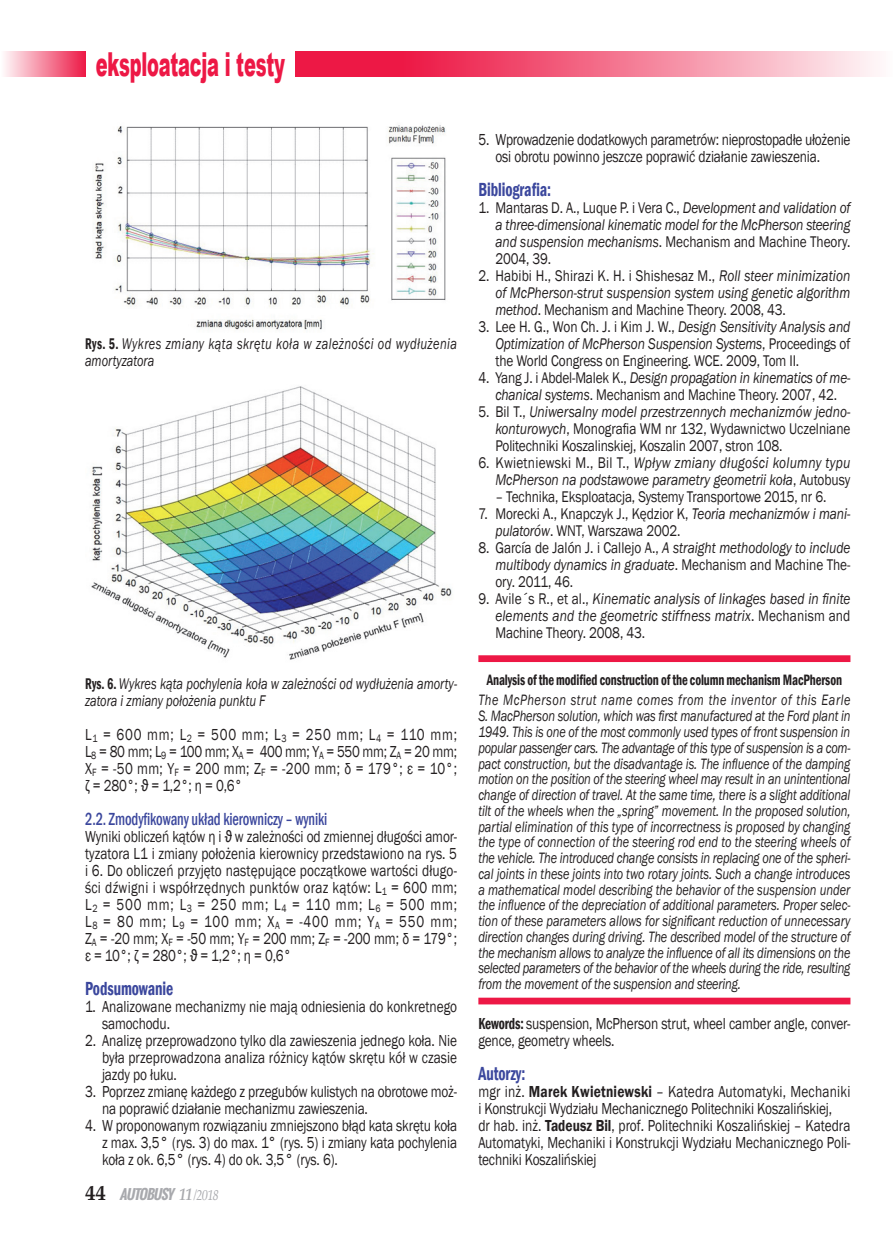
<style>
.page{position:relative;width:893px;height:1251px;background:#fff}
.page>*{position:absolute;margin:0;border:0;box-sizing:border-box;transform-origin:0 0}
.t1{font:900 33px "Arial";letter-spacing:-.01em;color:#ed1845;scale:.54 1}
.t2{font:600 condensed 19.5px "Franklin Gothic";letter-spacing:-.005em;color:#3b479d;scale:.8 1}
.t3{font:500 condensed 18px "Franklin Gothic";letter-spacing:-.005em;color:#3b479d;scale:.8 1}
.t4{font:16.35px/17px "Franklin Gothic";letter-spacing:-.01em;color:#231f20;scale:.82 1}
.t5{font:15.9px/17px "Franklin Gothic";letter-spacing:-.01em;color:#231f20;text-align:justify;scale:.84 1}
.t6{font:italic 15.9px/17px "Franklin Gothic";color:#231f20;text-align:justify;scale:.84 1}
.t7{font:italic 15.9px/17px "Franklin Gothic";color:#231f20;scale:.78 1}
.t8{font:italic 15.9px/17px "Franklin Gothic";letter-spacing:.03em;color:#231f20;scale:.78 1}
.t9{font:italic 15.45px/15.8px "Franklin Gothic";letter-spacing:-.01em;color:#231f20;text-align:justify;scale:.8 1}
.t10{font:600 condensed 15.45px "Franklin Gothic";letter-spacing:-.01em;color:#231f20;scale:.82 1}
.t11{font:italic 700 13.5px "Oswald";color:#a8a9ad}
.s1{font-weight:600;font-style:normal;font-stretch:condensed}
.s2{font-family:"Arial"}
.s3{font-family:"Palatino Linotype";font-style:normal;font-size:21px;color:#231f20}
.s4{font-family:"Palatino Linotype";font-size:17.1px}
.s5{font-family:"Palatino Linotype";font-weight:400;font-size:14.85px}
.s6{font-style:normal}
.s7{font-style:italic}
.s8{font-weight:600;font-stretch:condensed}
.s9{font-weight:600}
</style>
<div class="page">
<div style="left:0;top:51px;width:85px;height:26px;background:linear-gradient(to right,#feffff,#ed1c48)"></div>
<svg style="left:296px;top:51px;width:580px;height:26px;background:#f36e8a"></svg>
<div style="left:478px;top:655px;width:372px;height:7px;background:#ed1845"></div>
<div style="left:478px;top:997px;width:372px;height:7px;background:#ed1845"></div>
<img style="left:94px;top:125px;width:352px;height:205px">
<img style="left:91px;top:386px;width:361px;height:274px">
<h1 class="t1" style="left:96px;top:40px;width:352px">eksploatacja i testy</h1>
<p class="t8" style="left:85px;top:335px;width:478px"><span class="s1">Rys. 5.</span> Wykres zmiany kąta skrętu koła w zależności od wydłużenia amortyzatora</p>
<p class="t7" style="left:85px;top:675px;width:478px"><span class="s1">Rys. 6.</span> Wykres kąta pochylenia koła w zależności od wydłużenia amorty&shy;zatora i zmiany położenia punktu F</p>
<p class="t4" style="left:85px;top:726px;width:455px;text-align:justify">L<sub>1</sub> = 600 mm; L<sub>2</sub> = 500 mm; L<sub>3</sub> = 250 mm; L<sub>4</sub> = 110 mm; L<sub>8</sub> = 80 mm; L<sub>9</sub> = 100 mm; X<sub>A</sub> = 400 mm; Y<sub>A</sub> = 550 mm; Z<sub>A</sub> = 20 mm; X<sub>F</sub> = -50 mm; Y<sub>F</sub> = 200 mm; Z<sub>F</sub> = -200 mm; δ = 179°; ε = 10°; ζ = 280°; <span class="s2">ϑ</span> = 1,2°; η = 0,6°</p>
<p class="t3" style="left:85px;top:806px;width:305px">2.2. Zmodyfikowany układ kierowniczy – wyniki</p>
<p class="t4" style="left:85px;top:827px;width:455px;text-align:justify">Wyniki obliczeń kątów η i <span class="s2">ϑ</span> w zależności od zmiennej długości amor&shy;tyzatora L1 i zmiany położenia kierownicy przedstawiono na rys. 5 i 6. Do obliczeń przyjęto następujące początkowe wartości długo&shy;ści dźwigni i współrzędnych punktów oraz kątów: L<sub>1</sub> = 600 mm; L<sub>2</sub> = 500 mm; L<sub>3</sub> = 250 mm; L<sub>4</sub> = 110 mm; L<sub>6</sub> = 500 mm; L<sub>8</sub> = 80 mm; L<sub>9</sub> = 100 mm; X<sub>A</sub> = -400 mm; Y<sub>A</sub> = 550 mm; Z<sub>A</sub> = -20 mm; X<sub>F</sub> = -50 mm; Y<sub>F</sub> = 200 mm; Z<sub>F</sub> = -200 mm; δ = 179°; ε = 10°; ζ = 280°; <span class="s2">ϑ</span> = 1,2°; η = 0,6°</p>
<p class="t2" style="left:85px;top:974px;width:112px">Podsumowanie</p>
<p class="t4" style="left:102px;top:997px;width:435px;text-indent:-17px">1. Analizowane mechanizmy nie mają odniesienia do konkretnego samochodu.</p>
<p class="t4" style="left:102px;top:1031px;width:435px;text-align:justify;text-indent:-17px">2. Analizę przeprowadzono tylko dla zawieszenia jednego koła. Nie była przeprowadzona analiza różnicy kątów skrętu kół w czasie jazdy po łuku.</p>
<p class="t4" style="left:102px;top:1082px;width:434px;text-indent:-17px">3. Poprzez zmianę każdego z przegubów kulistych na obrotowe moż&shy;na poprawić działanie mechanizmu zawieszenia.</p>
<p class="t4" style="left:102px;top:1116px;width:435px;text-align:justify;text-indent:-17px">4. W proponowanym rozwiązaniu zmniejszono błąd kata skrętu koła z max. 3,5° (rys. 3) do max. 1° (rys. 5) i zmiany kata pochylenia koła z ok. 6,5° (rys. 4) do ok. 3,5° (rys. 6).</p>
<p class="t11" style="left:85px;top:1183px;width:135px"><span class="s3">44</span> AUTOBUSY <span class="s4">11</span> <span class="s5">/2018</span></p>
<p class="t4" style="left:495px;top:131px;width:434px;text-indent:-17px">5. Wprowadzenie dodatkowych parametrów: nieprostopadłe ułożenie osi obrotu powinno jeszcze poprawić działanie zawieszenia.</p>
<p class="t2" style="left:478px;top:176px;width:92px">Bibliografia:</p>
<p class="t6" style="left:495px;top:199px;width:424px;text-indent:-17px"><span class="s6">1. Mantaras D. A., Luque P. i Vera C.,</span> Development and validation of a three-dimensional kinematic model for the McPherson steering and suspension mechanisms<span class="s6">. Mechanism and Machine Theory.<br>2004, 39.</span></p>
<p class="t6" style="left:495px;top:267px;width:424px;text-indent:-17px"><span class="s6">2. Habibi H., Shirazi K. H. i Shishesaz M.,</span> Roll steer minimization of McPherson-strut suspension system using genetic algorithm method<span class="s6">. Mechanism and Machine Theory. 2008, 43.</span></p>
<p class="t5" style="left:495px;top:318px;width:424px;text-indent:-17px">3. Lee H. G., Won Ch. J. i Kim J. W., <span class="s7">Design Sensitivity Analysis and Optimization of McPherson Suspension Systems</span>, Proceedings of the World Congress on Engineering. WCE. 2009, Tom II.</p>
<p class="t5" style="left:478px;top:369px;width:444px;text-align:center">4. Yang J. i Abdel-Malek K., <span class="s7">Design propagation in kinematics of me&shy;chanical systems</span>. Mechanism and Machine Theory. 2007, 42.</p>
<p class="t5" style="left:495px;top:403px;width:424px;text-indent:-17px">5. Bil T., <span class="s7">Uniwersalny model przestrzennych mechanizmów jedno&shy;konturowych</span>, Monografia WM nr 132, Wydawnictwo Uczelniane Politechniki Koszalinskiej, Koszalin 2007, stron 108.</p>
<p class="t6" style="left:478px;top:454px;width:444px;text-align:right"><span class="s6">6. Kwietniewski M., Bil T.,</span> Wpływ zmiany długości kolumny typu<br>McPherson na podstawowe parametry geometrii koła<span class="s6">, Autobusy</span></p>
<p class="t5" style="left:495px;top:488px;width:396px">– Technika, Eksploatacja, Systemy Transportowe 2015, nr 6.</p>
<p class="t5" style="left:495px;top:505px;width:424px;text-indent:-17px">7. Morecki A., Knapczyk J., Kędzior K, <span class="s7">Teoria mechanizmów i mani&shy;pulatorów</span>. WNT, Warszawa 2002.</p>
<p class="t5" style="left:495px;top:539px;width:424px;text-indent:-17px">8. García de Jalón J. i Callejo A., <span class="s7">A straight methodology to include multibody dynamics in graduate</span>. Mechanism and Machine The&shy;ory. 2011, 46.</p>
<p class="t6" style="left:495px;top:590px;width:424px;text-indent:-17px"><span class="s6">9. Avile´s R., et al.,</span> Kinematic analysis of linkages based in finite elements and the geometric stiffness matrix<span class="s6">. Mechanism and Machine Theory. 2008, 43.</span></p>
<p class="t10" style="left:487px;top:669px;width:435px">Analysis of the modified construction of the column mechanism MacPherson</p>
<p class="t9" style="left:478px;top:692px;width:467px">The McPherson strut name comes from the inventor of this Earle S. MacPherson solution, which was first manufactured at the Ford plant in 1949. This is one of the most commonly used types of front suspension in popular passenger cars. The advantage of this type of suspension is a com&shy;pact construction, but the disadvantage is. The influence of the damping motion on the position of the steering wheel may result in an unintentional change of direction of travel. At the same time, there is a slight additional tilt of the wheels when the „spring” movement. In the proposed solution, partial elimination of this type of incorrectness is proposed by changing the type of connection of the steering rod end to the steering wheels of the vehicle. The introduced change consists in replacing one of the spheri&shy;cal joints in these joints into two rotary joints. Such a change introduces a mathematical model describing the behavior of the suspension under the influence of the depreciation of additional parameters. Proper selec&shy;tion of these parameters allows for significant reduction of unnecessary direction changes during driving. The described model of the structure of the mechanism allows to analyze the influence of all its dimensions on the selected parameters of the behavior of the wheels during the ride, resulting from the movement of the suspension and steering.</p>
<p class="t4" style="left:478px;top:1014px;width:455px"><span class="s8">Kewords:</span> suspension, McPherson strut, wheel camber angle, conver&shy;gence, geometry wheels.</p>
<p class="t2" style="left:478px;top:1059px;width:61px">Autorzy:</p>
<p class="t4" style="left:478px;top:1082px;width:455px">mgr inż. <span class="s9">Marek Kwietniewski</span> – Katedra Automatyki, Mechaniki i Konstrukcji Wydziału Mechanicznego Politechniki Koszalińskiej,<br>dr hab. inż. <span class="s9">Tadeusz Bil</span>, prof. Politechniki Koszalińskiej – Katedra Automatyki, Mechaniki i Konstrukcji Wydziału Mechanicznego Poli&shy;techniki Koszalińskiej</p>
</div>
